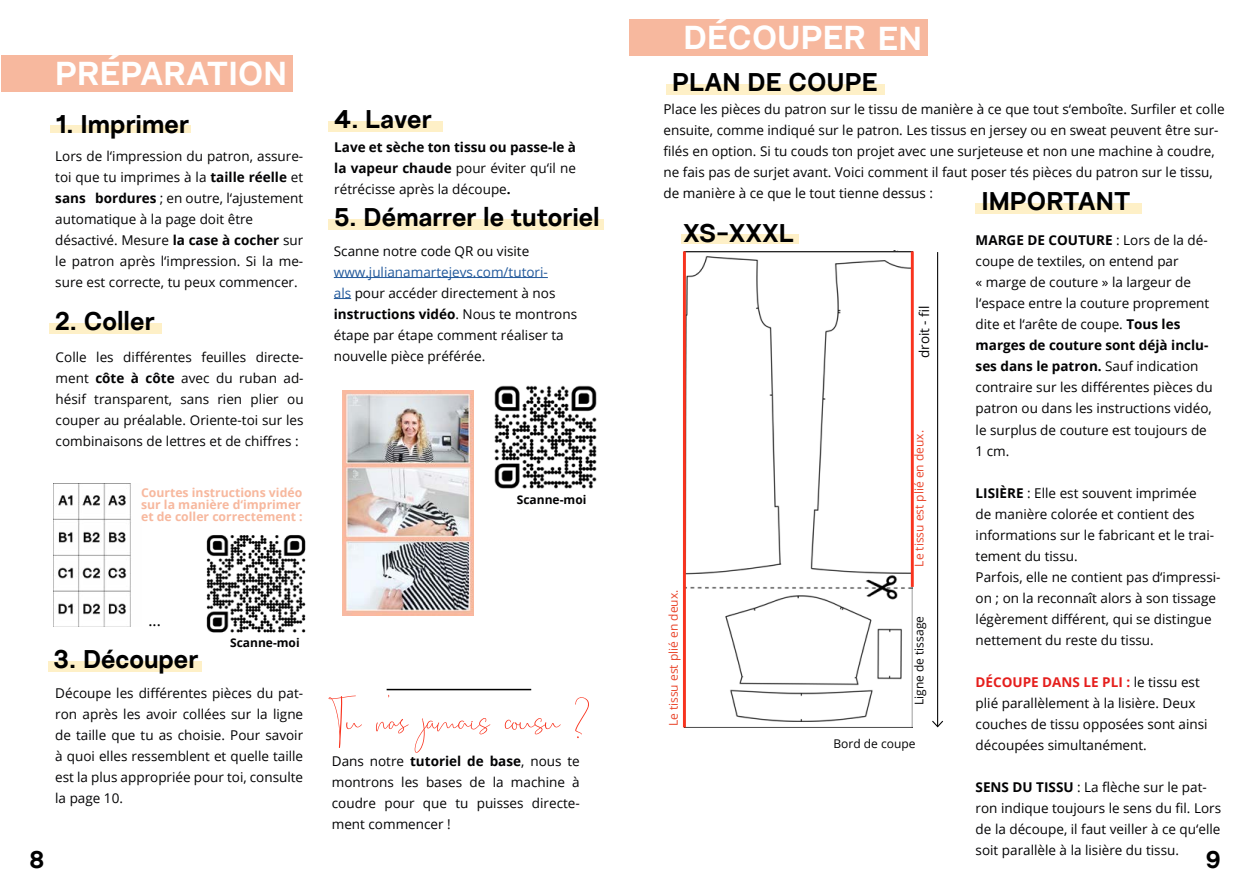
<style>
.page{position:relative;width:1259px;height:893px;background:#fff}
.page>*{position:absolute;margin:0;border:0;box-sizing:border-box;transform-origin:0 0}
.t1{font:60px "Cellina";color:#f9331e}
.t2{font:700 33px "Nurom";color:#fff}
.t3{font:700 25.5px "Nurom";color:#000}
.t4{font:700 24px "Nurom";color:#000}
.t5{font:18px "Minion Pro";color:#000}
.t6{font:13.5px/21px "Open Sans";color:#020203}
.t7{font:700 13.5px/21px "Open Sans";color:#020203;text-align:justify}
.t8{font:13.5px "Open Sans";color:#000}
.t9{font:700 12.3px/12.3px "Open Sans";color:#f7b89e}
.t10{font:12px "Open Sans";color:#e9452b}
.t11{font:12px "Open Sans";color:#020203}
.t12{font:700 12px "Open Sans";color:#020203}
.s1{font-weight:700}
.s2{font-weight:700;color:#e51e1c}
.s3{font-weight:400}
.s4{color:#22599b}
</style>
<div class="page">
<div style="left:681px;top:235px;width:118px;height:9px;background:#fef0c7"></div>
<hr style="left:893px;top:250px;width:1px;height:284px;background:#000">
<img style="left:686px;top:251px;width:226px;height:476px">
<hr style="left:683px;top:251px;width:3px;height:476px;background:#f9331e">
<hr style="left:911px;top:251px;width:2px;height:336px;background:#f9331e">
<hr style="left:937px;top:252px;width:1px;height:475px;background:#000">
<svg style="left:932px;top:720px;width:11px;height:8px"></svg>
<div style="left:1px;top:55px;width:291px;height:36px;background:#f7b89e"></div>
<img style="left:53px;top:483px;width:78px;height:144px">
<img style="left:494px;top:385px;width:103px;height:104px">
<div style="left:50px;top:126px;width:141px;height:7px;background:#fef0c7"></div>
<div style="left:48px;top:661px;width:153px;height:11px;background:#fef0c7"></div>
<div style="left:49px;top:323px;width:113px;height:11px;background:#fef0c7"></div>
<div style="left:328px;top:219px;width:275px;height:11px;background:#fef0c7"></div>
<hr style="left:334px;top:277px;width:214px;height:1px;background:#22599b">
<svg style="left:334px;top:298px;width:17px;height:1px"></svg>
<hr style="left:387px;top:689px;width:144px;height:1px;background:#000">
<img style="left:206px;top:535px;width:100px;height:98px">
<div style="left:328px;top:121px;width:115px;height:11px;background:#fef0c7"></div>
<img style="left:342px;top:390px;width:131px;height:225px">
<div style="left:629px;top:20px;width:299px;height:36px;background:#f7b89e"></div>
<div style="left:666px;top:84px;width:218px;height:11px;background:#fef0c7"></div>
<div style="left:975px;top:203px;width:167px;height:11px;background:#fef0c7"></div>
<h2 class="t2" style="left:683px;top:17px;width:184px">DÉCOUP R</h2>
<h2 class="t2" style="left:685px;top:18px;width:238px">ZUSCHNEIDEN</h2>
<h3 class="t3" style="left:672px;top:66px;width:207px">PLAN DE COUPE</h3>
<p class="t6" style="left:663px;top:98px;width:563px">Place les pièces du patron sur le tissu de manière à ce que tout s‘emboîte. Surfiler et colle ensuite, comme indiqué sur le patron. Les tissus en jersey ou en sweat peuvent être sur&shy;filés en option. Si tu couds ton projet avec une surjeteuse et non une machine à coudre, ne fais pas de surjet avant. Voici comment il faut poser tés pièces du patron sur le tissu,</p>
<p class="t8" style="left:663px;top:183px;width:271px">de manière à ce que le tout tienne dessus :</p>
<p class="t6" style="left:975px;top:230px;width:239px"><span class="s1">MARGE DE COUTURE</span> : Lors de la dé&shy;coupe de textiles, on entend par<br>« marge de couture » la largeur de l‘espace entre la couture proprement dite et l‘arête de coupe. <span class="s1">Tous les marges de couture sont déjà inclu&shy;ses dans le patron.</span> Sauf indication contraire sur les différentes pièces du patron ou dans les instructions vidéo, le surplus de couture est toujours de<br>1 cm.</p>
<p class="t6" style="left:975px;top:482px;width:246px"><span class="s1">LISIÈRE</span> : Elle est souvent imprimée<br>de manière colorée et contient des informations sur le fabricant et le trai&shy;tement du tissu.<br>Parfois, elle ne contient pas d‘impressi&shy;on ; on la reconnaît alors à son tissage légèrement différent, qui se distingue nettement du reste du tissu.</p>
<p class="t6" style="left:975px;top:671px;width:233px"><span class="s2">DÉCOUPE DANS LE PLI :</span> le tissu est plié parallèlement à la lisière. Deux couches de tissu opposées sont ainsi découpées simultanément.</p>
<p class="t6" style="left:975px;top:776px;width:247px"><span class="s1">SENS DU TISSU</span> : La flèche sur le pat&shy;ron indique toujours le sens du fil. Lors de la découpe, il faut veiller à ce qu‘elle soit parallèle à la lisière du tissu.</p>
<h2 class="t2" style="left:55px;top:53px;width:233px">PRÉPARATION</h2>
<h2 class="t2" style="left:54px;top:52px;width:260px">VORBE EITU G</h2>
<h3 class="t3" style="left:334px;top:103px;width:99px">4. Laver</h3>
<p class="t7" style="left:334px;top:136px;width:243px">Lave et sèche ton tissu ou passe-le à la vapeur chaude <span class="s3">pour éviter qu‘il ne rétrécisse après la découpe</span>.</p>
<h3 class="t3" style="left:56px;top:108px;width:135px">1. Imprimer</h3>
<p class="t6" style="left:55px;top:145px;width:249px">Lors de l‘impression du patron, assure&shy;toi que tu imprimes à la <span class="s1">taille réelle</span> et <span class="s1">sans bordures</span> ; en outre, l‘ajustement automatique à la page doit être désactivé. Mesure <span class="s1">la case à cocher</span> sur le patron après l‘impression. Si la me&shy;sure est correcte, tu peux commencer.</p>
<h3 class="t3" style="left:981px;top:185px;width:151px">IMPORTANT</h3>
<h3 class="t3" style="left:334px;top:201px;width:267px">5. Démarrer le tutoriel</h3>
<p class="t6" style="left:334px;top:240px;width:197px">Scanne notre code QR ou visite</p>
<p class="t6" style="left:334px;top:261px;width:245px"><span class="s4">www.julianamartejevs.com/tutori-<br>als</span> pour accéder directement à nos <span class="s1">instructions vidéo</span>. Nous te montrons étape par étape comment réaliser ta nouvelle pièce préférée.</p>
<h3 class="t3" style="left:683px;top:217px;width:112px">XS-XXXL</h3>
<p class="t6" style="left:913px;top:358px;width:54px;rotate:-90deg">droit - fil</p>
<h3 class="t3" style="left:55px;top:305px;width:101px">2. Coller</h3>
<p class="t6" style="left:56px;top:346px;width:249px;text-align:justify">Colle les différentes feuilles directe&shy;ment <span class="s1">côte à côte</span> avec du ruban ad&shy;hésif transparent, sans rien plier ou couper au préalable. Oriente-toi sur les combinaisons de lettres et de chiffres :</p>
<p class="t10" style="left:911px;top:567px;width:138px;rotate:-90deg">Le tissu est plié en deux.</p>
<p class="t9" style="left:141px;top:486px;width:163px">Courtes instructions vidéo sur la manière d‘imprimer et de coller correctement :</p>
<p class="t12" style="left:517px;top:491px;width:71px">Scanne-moi</p>
<p class="t10" style="left:665px;top:726px;width:138px;rotate:-90deg">Le tissu est plié en deux.</p>
<p class="t11" style="left:911px;top:705px;width:90px;rotate:-90deg">Ligne de tissage</p>
<h3 class="t5" style="left:149px;top:608px;width:14px">...</h3>
<p class="t12" style="left:230px;top:635px;width:71px">Scanne-moi</p>
<h3 class="t3" style="left:54px;top:643px;width:146px">3. Découper</h3>
<p class="t6" style="left:55px;top:682px;width:249px;text-align:justify">Découpe les différentes pièces du pat&shy;ron après les avoir collées sur la ligne de taille que tu as choisie. Pour savoir à quoi elles ressemblent et quelle taille est la plus appropriée pour toi, consulte la page 10.</p>
<h1 class="t1" style="left:328px;top:693px;width:262px">Tu n'as jamais cousu ?</h1>
<p class="t11" style="left:833px;top:735px;width:84px">Bord de coupe</p>
<p class="t6" style="left:332px;top:751px;width:249px;text-align:justify">Dans notre <span class="s1">tutoriel de base</span>, nous te montrons les bases de la machine à coudre pour que tu puisses directe&shy;ment commencer !</p>
<h3 class="t4" style="left:30px;top:845px;width:16px">8</h3>
<h3 class="t4" style="left:1205px;top:845px;width:16px">9</h3>
</div>
